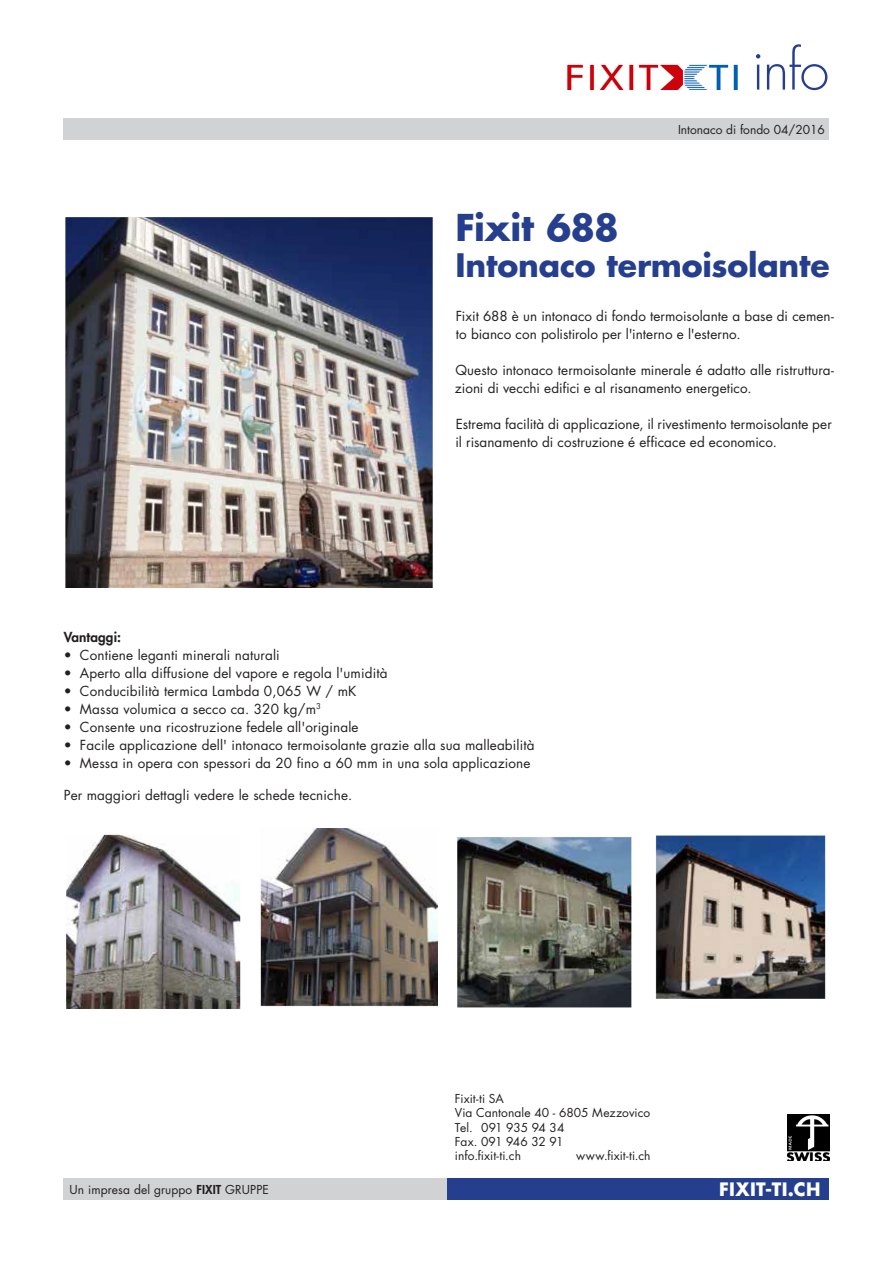
<style>
.page{position:relative;width:893px;height:1263px;background:#fff}
.page>*{position:absolute;margin:0;border:0;box-sizing:border-box;transform-origin:0 0}
.t1{font:300 54px "Futura Std";color:#253f8e}
.t2{font:700 36px "Futura Std";letter-spacing:-.01em;color:#253f8e}
.t3{font:700 31.5px "Futura Std";letter-spacing:-.005em;color:#253f8e}
.t4{font:700 18px "Futura Std";letter-spacing:.02em;color:#fff}
.t5{font:13.5px/18px "Futura Std";letter-spacing:.01em;color:#231f20}
.t6{font:800 13.5px "Futura Std";letter-spacing:.01em;color:#231f20}
.t7{font:12px/14.4px "Futura Std";letter-spacing:.005em;color:#231f20}
.s1{font-weight:800}
</style>
<div class="page">
<div style="left:64px;top:118px;width:765px;height:21px;background:#d1d2d4"></div>
<div style="left:446px;top:1178px;width:383px;height:21px;background:#253f8e"></div>
<div style="left:64px;top:1178px;width:383px;height:21px;background:#d1d2d4"></div>
<img style="left:65px;top:217px;width:368px;height:371px">
<img style="left:66px;top:834px;width:175px;height:174px">
<img style="left:655px;top:835px;width:171px;height:164px">
<img style="left:457px;top:837px;width:175px;height:171px">
<img style="left:260px;top:828px;width:177px;height:179px">
<img style="left:567px;top:64px;width:171px;height:26px">
<img style="left:787px;top:1115px;width:42px;height:46px">
<h1 class="t1" style="left:752px;top:37px;width:79px">info</h1>
<p class="t7" style="left:678px;top:122px;width:148px">Intonaco di fondo 04/2016</p>
<h2 class="t2" style="left:456px;top:204px;width:165px">Fixit 688</h2>
<h3 class="t3" style="left:455px;top:245px;width:376px">Intonaco termoisolante</h3>
<p class="t5" style="left:456px;top:307px;width:380px">Fixit 688 è un intonaco di fondo termoisolante a base di cemen&shy;to bianco con polistirolo per l'interno e l'esterno.</p>
<p class="t5" style="left:455px;top:361px;width:380px">Questo intonaco termoisolante minerale é adatto alle ristruttura&shy;zioni di vecchi edifici e al risanamento energetico.</p>
<p class="t5" style="left:455px;top:415px;width:378px">Estrema facilità di applicazione, il rivestimento termoisolante per il risanamento di costruzione é efficace ed economico.</p>
<p class="t6" style="left:64px;top:628px;width:59px">Vantaggi:</p>
<p class="t5" style="left:64px;top:646px;width:217px">• Contiene leganti minerali naturali</p>
<p class="t5" style="left:64px;top:664px;width:325px">• Aperto alla diffusione del vapore e regola l'umidità</p>
<p class="t5" style="left:64px;top:682px;width:294px">• Conducibilità termica Lambda 0,065 W / mK</p>
<p class="t5" style="left:64px;top:700px;width:259px">• Massa volumica a secco ca. 320 kg/m<sup>3</sup></p>
<p class="t5" style="left:64px;top:718px;width:296px">• Consente una ricostruzione fedele all'originale</p>
<p class="t5" style="left:64px;top:736px;width:472px">• Facile applicazione dell' intonaco termoisolante grazie alla sua malleabilità</p>
<p class="t5" style="left:64px;top:754px;width:468px">• Messa in opera con spessori da 20 fino a 60 mm in una sola applicazione</p>
<p class="t5" style="left:64px;top:786px;width:290px">Per maggiori dettagli vedere le schede tecniche.</p>
<p class="t7" style="left:455px;top:1091px;width:197px">Fixit-ti SA<br>Via Cantonale 40 - 6805 Mezzovico<br>Tel. 091 935 94 34<br>Fax. 091 946 32 91<br>info.fixit-ti.ch</p>
<p class="t7" style="left:576px;top:1149px;width:76px">www.fixit-ti.ch</p>
<p class="t7" style="left:70px;top:1182px;width:201px">Un impresa del gruppo <span class="s1">FIXIT</span> GRUPPE</p>
<h3 class="t4" style="left:719px;top:1177px;width:103px">FIXIT-TI.CH</h3>
</div>
